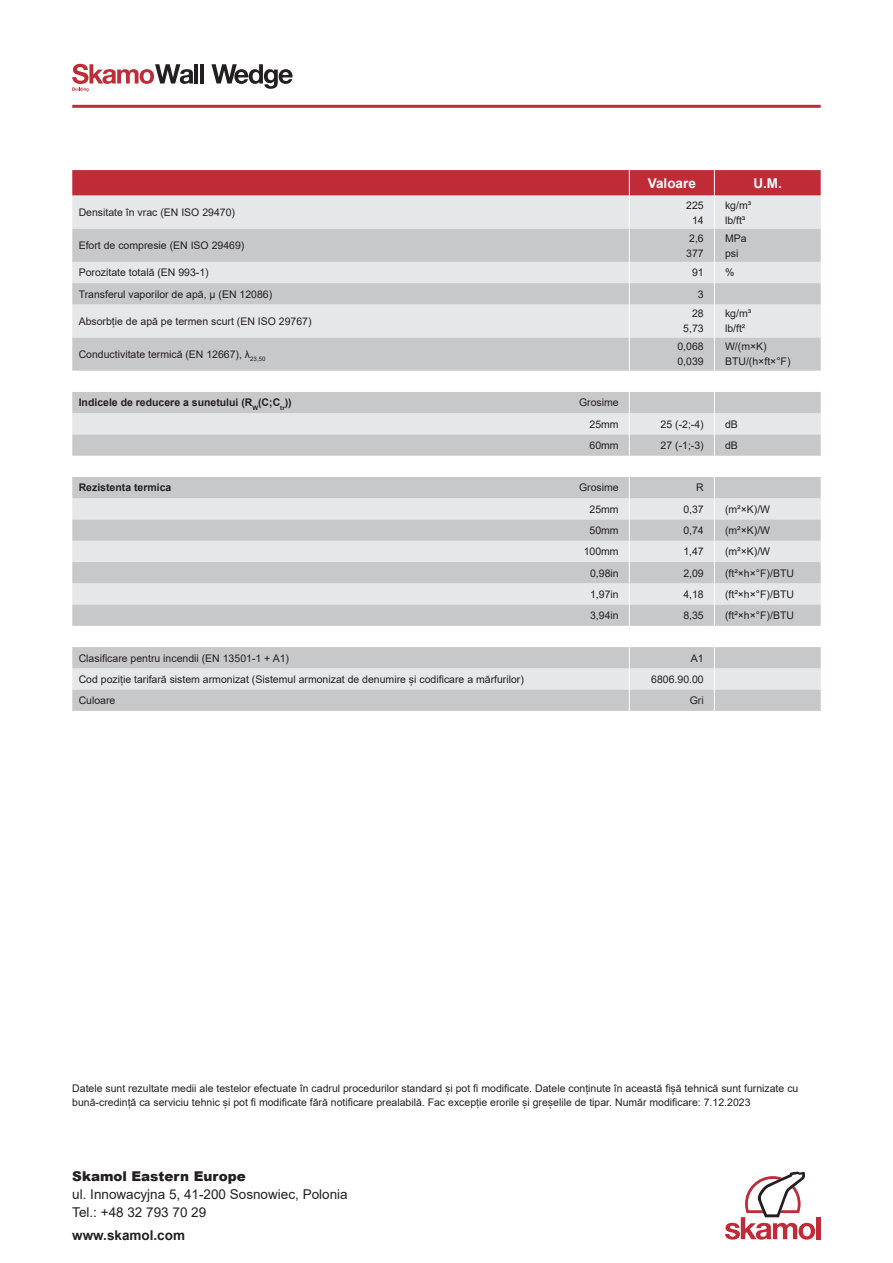
<style>
.page{position:relative;width:893px;height:1263px;background:#fff}
.page>*{position:absolute;margin:0;border:0;box-sizing:border-box;transform-origin:0 0}
.t1{font:13.5px/18px "Arial";color:#231f20}
.t2{font:900 13.5px "Arial";color:#231f20}
.t3{font:700 13.5px "Arial";color:#231f20}
.t4{font:700 13.5px "Arial";color:#fff}
.t5{font:10.5px/15px "Arial";color:#231f20}
.t6{font:700 10.5px "Arial";color:#231f20}
</style>
<div class="page">
<hr style="left:194px;top:64px;width:4px;height:19px;background:#231f20">
<hr style="left:200px;top:64px;width:4px;height:19px;background:#231f20">
<svg style="left:211px;top:64px;width:82px;height:25px"></svg>
<svg style="left:72px;top:64px;width:121px;height:27px"></svg>
<svg style="left:72px;top:170px;width:749px;height:26px;background:#c0313c"></svg>
<hr style="left:72px;top:105px;width:749px;height:3px;background:#bf2b37">
<div style="left:816px;top:1217px;width:5px;height:22px;background:#bf2b37"></div>
<svg style="left:725px;top:1171px;width:90px;height:68px"></svg>
<div style="left:72px;top:196px;width:749px;height:33px;background:#e6e7e9"></div>
<svg style="left:72px;top:229px;width:749px;height:482px;background:#d8d9db"></svg>
<hr style="left:629px;top:196px;width:1px;height:33px;background:#fff">
<hr style="left:714px;top:196px;width:1px;height:33px;background:#fff">
<hr style="left:629px;top:229px;width:1px;height:33px;background:#fff">
<hr style="left:714px;top:229px;width:1px;height:33px;background:#fff">
<svg style="left:629px;top:262px;width:1px;height:42px"></svg>
<svg style="left:714px;top:262px;width:1px;height:42px"></svg>
<hr style="left:629px;top:304px;width:1px;height:34px;background:#fff">
<hr style="left:714px;top:304px;width:1px;height:34px;background:#fff">
<hr style="left:629px;top:338px;width:1px;height:33px;background:#fff">
<hr style="left:714px;top:338px;width:1px;height:33px;background:#fff">
<svg style="left:629px;top:392px;width:1px;height:64px"></svg>
<svg style="left:629px;top:477px;width:1px;height:149px"></svg>
<svg style="left:629px;top:647px;width:1px;height:64px"></svg>
<svg style="left:714px;top:647px;width:1px;height:64px"></svg>
<svg style="left:714px;top:392px;width:1px;height:64px"></svg>
<svg style="left:714px;top:477px;width:1px;height:149px"></svg>
<p class="t4" style="left:648px;top:173px;width:50px">Valoare</p>
<p class="t4" style="left:753px;top:173px;width:30px">U.M.</p>
<p class="t5" style="left:79px;top:205px;width:158px">Densitate în vrac (EN ISO 29470)</p>
<p class="t5" style="left:686px;top:197px;width:19px;text-align:center">225<br>14</p>
<p class="t5" style="left:725px;top:197px;width:28px">kg/m³ lb/ft³</p>
<p class="t5" style="left:79px;top:238px;width:167px">Efort de compresie (EN ISO 29469)</p>
<p class="t5" style="left:686px;top:230px;width:19px">2,6<br>377</p>
<p class="t5" style="left:725px;top:230px;width:23px">MPa psi</p>
<p class="t5" style="left:79px;top:265px;width:132px">Porozitate totală (EN 993-1)</p>
<p class="t5" style="left:692px;top:265px;width:13px">91</p>
<p class="t5" style="left:725px;top:265px;width:11px">%</p>
<p class="t5" style="left:79px;top:286px;width:195px">Transferul vaporilor de apă, µ (EN 12086)</p>
<p class="t5" style="left:698px;top:286px;width:7px">3</p>
<p class="t5" style="left:79px;top:314px;width:234px">Absorbție de apă pe termen scurt (EN ISO 29767)</p>
<p class="t5" style="left:683px;top:306px;width:22px;text-align:right">28<br>5,73</p>
<p class="t5" style="left:725px;top:306px;width:28px">kg/m³ lb/ft²</p>
<p class="t5" style="left:79px;top:347px;width:188px">Conductivitate termică (EN 12667), λ<sub>23,50</sub></p>
<p class="t5" style="left:677px;top:339px;width:28px">0,068<br>0,039</p>
<p class="t5" style="left:725px;top:339px;width:67px">W/(m×K)<br>BTU/(h×ft×°F)</p>
<p class="t6" style="left:79px;top:395px;width:215px">Indicele de reducere a sunetului (R<sub>W</sub>(C;C<sub>tr</sub>))</p>
<p class="t5" style="left:579px;top:392px;width:41px;line-height:21.3px;text-align:right">Grosime<br>25mm</p>
<p class="t5" style="left:661px;top:416px;width:45px">25 (-2;-4)</p>
<p class="t5" style="left:725px;top:416px;width:14px">dB</p>
<p class="t5" style="left:589px;top:438px;width:31px">60mm</p>
<p class="t5" style="left:661px;top:438px;width:45px">27 (-1;-3)</p>
<p class="t5" style="left:725px;top:438px;width:14px">dB</p>
<p class="t6" style="left:79px;top:480px;width:94px">Rezistenta termica</p>
<p class="t5" style="left:579px;top:480px;width:41px">Grosime</p>
<p class="t5" style="left:696px;top:480px;width:9px">R</p>
<p class="t5" style="left:589px;top:501px;width:31px">25mm</p>
<p class="t5" style="left:683px;top:501px;width:22px">0,37</p>
<p class="t5" style="left:725px;top:501px;width:47px">(m²×K)/W</p>
<p class="t5" style="left:589px;top:523px;width:31px">50mm</p>
<p class="t5" style="left:683px;top:523px;width:22px">0,74</p>
<p class="t5" style="left:725px;top:523px;width:47px">(m²×K)/W</p>
<p class="t5" style="left:584px;top:544px;width:37px">100mm</p>
<p class="t5" style="left:683px;top:544px;width:22px">1,47</p>
<p class="t5" style="left:725px;top:544px;width:47px">(m²×K)/W</p>
<p class="t5" style="left:590px;top:565px;width:30px">0,98in</p>
<p class="t5" style="left:683px;top:565px;width:22px">2,09</p>
<p class="t5" style="left:725px;top:565px;width:70px">(ft²×h×°F)/BTU</p>
<p class="t5" style="left:590px;top:586px;width:30px">1,97in</p>
<p class="t5" style="left:683px;top:586px;width:22px">4,18</p>
<p class="t5" style="left:725px;top:586px;width:70px">(ft²×h×°F)/BTU</p>
<p class="t5" style="left:590px;top:608px;width:30px">3,94in</p>
<p class="t5" style="left:683px;top:608px;width:22px">8,35</p>
<p class="t5" style="left:725px;top:608px;width:70px">(ft²×h×°F)/BTU</p>
<p class="t5" style="left:79px;top:650px;width:212px">Clasificare pentru incendii (EN 13501-1 + A1)</p>
<p class="t5" style="left:691px;top:650px;width:14px">A1</p>
<p class="t5" style="left:79px;top:671px;width:447px">Cod poziție tarifară sistem armonizat (Sistemul armonizat de denumire și codificare a mărfurilor)</p>
<p class="t5" style="left:651px;top:671px;width:54px">6806.90.00</p>
<p class="t5" style="left:79px;top:693px;width:38px">Culoare</p>
<p class="t5" style="left:690px;top:693px;width:15px">Gri</p>
<p class="t5" style="left:72px;top:1081px;width:728px;line-height:13.5px">Datele sunt rezultate medii ale testelor efectuate în cadrul procedurilor standard și pot fi modificate. Datele conținute în această fișă tehnică sunt furnizate cu bună-credință ca serviciu tehnic și pot fi modificate fără notificare prealabilă. Fac excepție erorile și greșelile de tipar. Număr modificare: 7.12.2023</p>
<p class="t2" style="left:72px;top:1166px;width:175px">Skamol Eastern Europe</p>
<p class="t1" style="left:72px;top:1185px;width:277px">ul. Innowacyjna 5, 41-200 Sosnowiec, Polonia<br>Tel.: +48 32 793 70 29</p>
<p class="t3" style="left:72px;top:1225px;width:114px">www.skamol.com</p>
</div>
